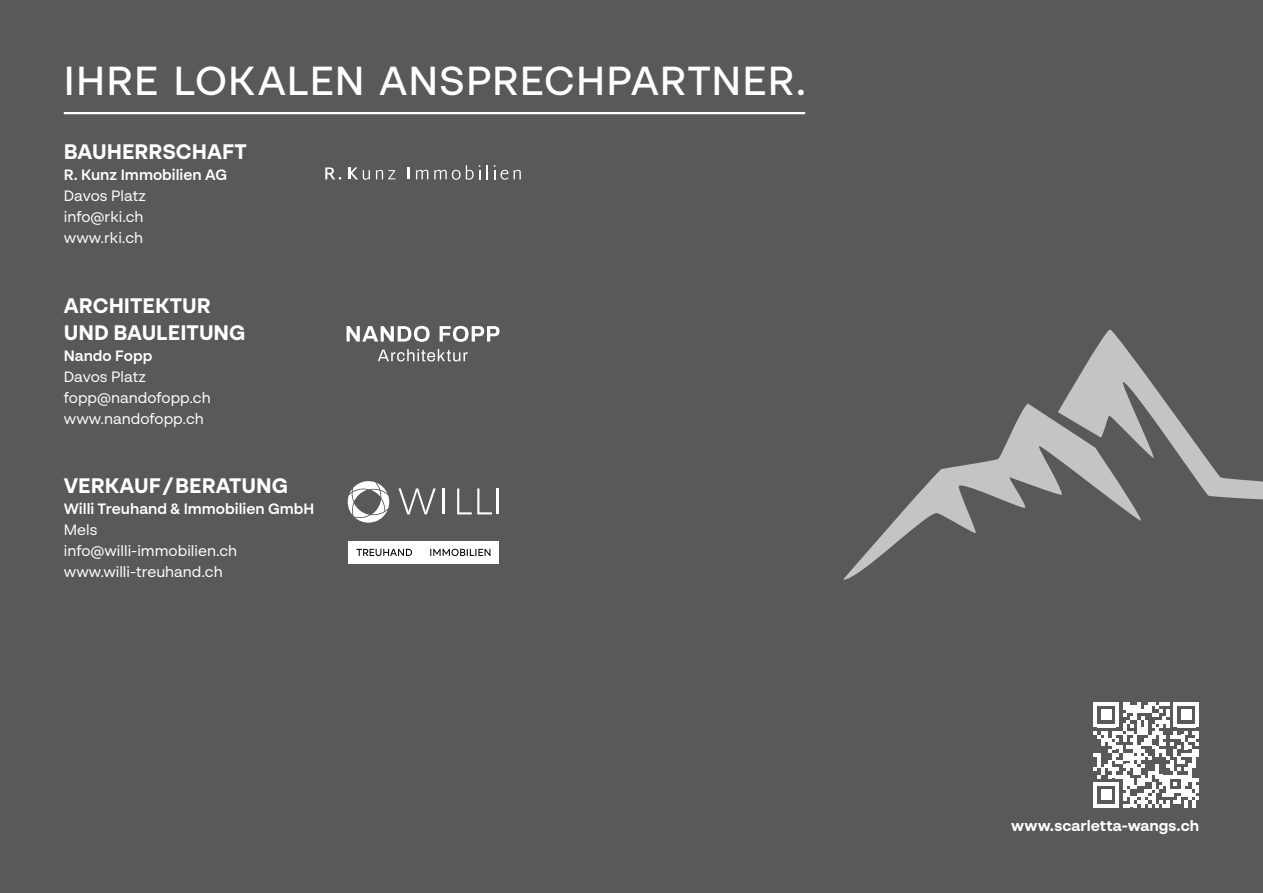
<style>
.page{position:relative;width:1263px;height:893px;background:#58595b}
.page>*{position:absolute;margin:0;border:0;box-sizing:border-box;transform-origin:0 0}
.t1{font:500 40.5px "BR Sonoma";letter-spacing:.025em;color:#fff}
.t2{font:700 21px/27px "BR Sonoma";color:#fff}
.t3{font:15px/21px "BR Sonoma";color:#fff}
.t4{font:600 15px "BR Sonoma";color:#fff}
.t5{font:700 15px "BR Sonoma";color:#fff}
</style>
<div class="page">
<hr style="left:64px;top:112px;width:741px;height:2px;background:#fff">
<svg style="left:325px;top:167px;width:16px;height:13px"></svg>
<svg style="left:348px;top:167px;width:22px;height:13px"></svg>
<svg style="left:376px;top:170px;width:19px;height:9px"></svg>
<svg style="left:408px;top:167px;width:2px;height:12px"></svg>
<svg style="left:416px;top:170px;width:12px;height:9px"></svg>
<svg style="left:434px;top:165px;width:46px;height:15px"></svg>
<svg style="left:486px;top:165px;width:2px;height:14px"></svg>
<svg style="left:494px;top:165px;width:14px;height:15px"></svg>
<svg style="left:514px;top:170px;width:7px;height:9px"></svg>
<svg style="left:347px;top:326px;width:82px;height:16px"></svg>
<svg style="left:440px;top:326px;width:59px;height:16px"></svg>
<svg style="left:378px;top:349px;width:90px;height:12px"></svg>
<svg style="left:1093px;top:702px;width:106px;height:105px"></svg>
<svg style="left:843px;top:403px;width:215px;height:177px"></svg>
<svg style="left:1058px;top:329px;width:205px;height:192px"></svg>
<svg style="left:398px;top:488px;width:38px;height:26px"></svg>
<hr style="left:443px;top:488px;width:2px;height:26px;background:#fff">
<svg style="left:457px;top:488px;width:35px;height:26px"></svg>
<hr style="left:496px;top:488px;width:3px;height:26px;background:#fff">
<div style="left:348px;top:541px;width:73px;height:22px;background:#fff"></div>
<svg style="left:356px;top:549px;width:56px;height:7px"></svg>
<div style="left:421px;top:541px;width:78px;height:22px;background:#fff"></div>
<svg style="left:430px;top:549px;width:60px;height:7px"></svg>
<svg style="left:347px;top:481px;width:43px;height:42px"></svg>
<h1 class="t1" style="left:64px;top:55px;width:744px">IHRE LOKALEN ANSPRECHPARTNER.</h1>
<h2 class="t2" style="left:64px;top:138px;width:185px">BAUHERRSCHAFT</h2>
<p class="t4" style="left:64px;top:165px;width:165px">R. Kunz Immobilien AG</p>
<p class="t3" style="left:64px;top:185px;width:84px">Davos Platz info@rki.ch www.rki.ch</p>
<h2 class="t2" style="left:64px;top:291px;width:183px">ARCHITEKTUR<br>UND BAULEITUNG</h2>
<p class="t4" style="left:64px;top:346px;width:90px">Nando Fopp</p>
<p class="t3" style="left:64px;top:365px;width:149px">Davos Platz fopp@nandofopp.ch www.nandofopp.ch</p>
<h2 class="t2" style="left:64px;top:472px;width:226px">VERKAUF / BERATUNG</h2>
<p class="t4" style="left:64px;top:499px;width:252px">Willi Treuhand &amp; Immobilien GmbH</p>
<p class="t3" style="left:64px;top:519px;width:175px">Mels info@willi-immobilien.ch www.willi-treuhand.ch</p>
<p class="t5" style="left:1011px;top:816px;width:189px">www.scarletta-wangs.ch</p>
</div>
